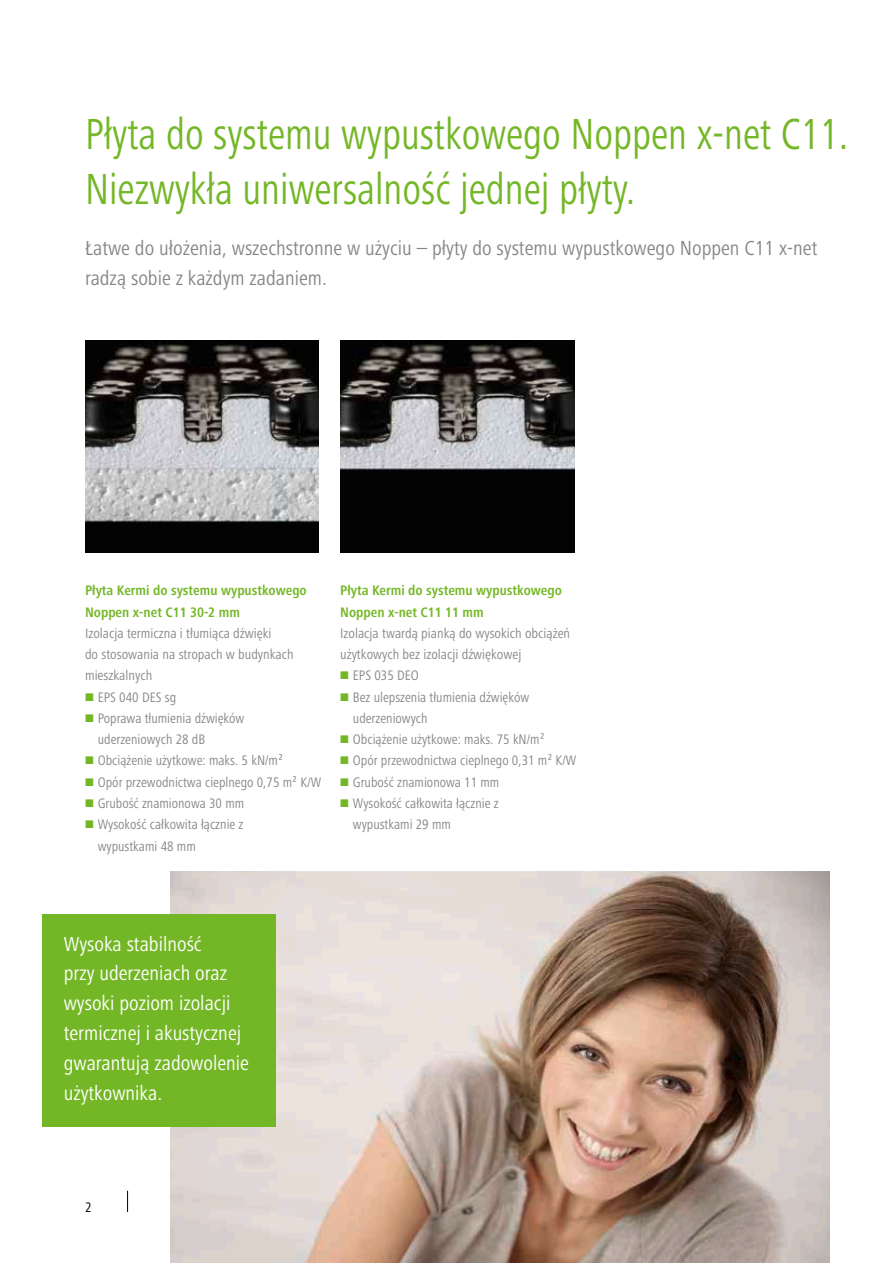
<style>
.page{position:relative;width:893px;height:1263px;background:#fff}
.page>*{position:absolute;margin:0;border:0;box-sizing:border-box;transform-origin:0 0}
.t1{font:condensed 45px/55.3px "Frutiger Next LTW1 G";color:#74b726;scale:.91 1}
.t2{font:condensed 21px/29.7px "Frutiger Next LTW1 G";color:#fff}
.t3{font:condensed 21px/29.7px "Frutiger Next LTW1 G";color:#868685}
.t4{font:condensed 14.25px "Frutiger Next LTW1 G";color:#868685}
.t5{font:700 condensed 14.25px/21.3px "Frutiger Next LTW1 G";color:#74b726}
.t6{font:condensed 14.25px "Frutiger Next LTW1 G";color:#000}
</style>
<div class="page">
<img style="left:170px;top:872px;width:659px;height:391px">
<img style="left:340px;top:340px;width:234px;height:213px">
<img style="left:85px;top:340px;width:234px;height:213px">
<div style="left:43px;top:914px;width:233px;height:213px;background:#74b726"></div>
<svg style="left:127px;top:1191px;width:1px;height:21px"></svg>
<h1 class="t1" style="left:85px;top:106px;width:840px">Płyta do systemu wypustkowego Noppen x-net C11.<br>Niezwykła uniwersalność jednej płyty.</h1>
<h2 class="t3" style="left:85px;top:233px;width:734px">Łatwe do ułożenia, wszechstronne w użyciu – płyty do systemu wypustkowego Noppen C11 x-net radzą sobie z każdym zadaniem.</h2>
<p class="t5" style="left:85px;top:580px;width:223px">Płyta Kermi do systemu wypustkowego<br>Noppen x-net C11 30-2 mm</p>
<p class="t4" style="left:85px;top:625px;width:188px">Izolacja termiczna i tłumiąca dźwięki</p>
<p class="t4" style="left:85px;top:646px;width:210px">do stosowania na stropach w budynkach</p>
<p class="t4" style="left:85px;top:667px;width:69px">mieszkalnych</p>
<p class="t4" style="left:98px;top:689px;width:80px">EPS 040 DES sg</p>
<p class="t4" style="left:98px;top:710px;width:148px">Poprawa tłumienia dźwięków</p>
<p class="t4" style="left:98px;top:731px;width:109px">uderzeniowych 28 dB</p>
<p class="t4" style="left:98px;top:752px;width:187px">Obciążenie użytkowe: maks. 5 kN/m²</p>
<p class="t4" style="left:98px;top:774px;width:225px">Opór przewodnictwa cieplnego 0,75 m² K/W</p>
<p class="t4" style="left:98px;top:795px;width:148px">Grubość znamionowa 30 mm</p>
<p class="t4" style="left:98px;top:816px;width:147px">Wysokość całkowita łącznie z</p>
<p class="t4" style="left:98px;top:837px;width:100px">wypustkami 48 mm</p>
<p class="t5" style="left:340px;top:580px;width:223px">Płyta Kermi do systemu wypustkowego<br>Noppen x-net C11 11 mm</p>
<p class="t4" style="left:340px;top:625px;width:232px">Izolacja twardą pianką do wysokich obciążeń</p>
<p class="t4" style="left:340px;top:646px;width:183px">użytkowych bez izolacji dźwiękowej</p>
<p class="t4" style="left:353px;top:667px;width:68px">EPS 035 DEO</p>
<p class="t4" style="left:353px;top:689px;width:178px">Bez ulepszenia tłumienia dźwięków</p>
<p class="t4" style="left:353px;top:710px;width:76px">uderzeniowych</p>
<p class="t4" style="left:353px;top:731px;width:193px">Obciążenie użytkowe: maks. 75 kN/m²</p>
<p class="t4" style="left:353px;top:752px;width:225px">Opór przewodnictwa cieplnego 0,31 m² K/W</p>
<p class="t4" style="left:353px;top:774px;width:148px">Grubość znamionowa 11 mm</p>
<p class="t4" style="left:353px;top:795px;width:147px">Wysokość całkowita łącznie z</p>
<p class="t4" style="left:353px;top:816px;width:100px">wypustkami 29 mm</p>
<h2 class="t2" style="left:64px;top:929px;width:187px">Wysoka stabilność<br>przy uderzeniach oraz wysoki poziom izolacji termicznej i akustycznej gwarantują zadowolenie użytkownika.</h2>
<p class="t6" style="left:85px;top:1199px;width:8px">2</p>
</div>
